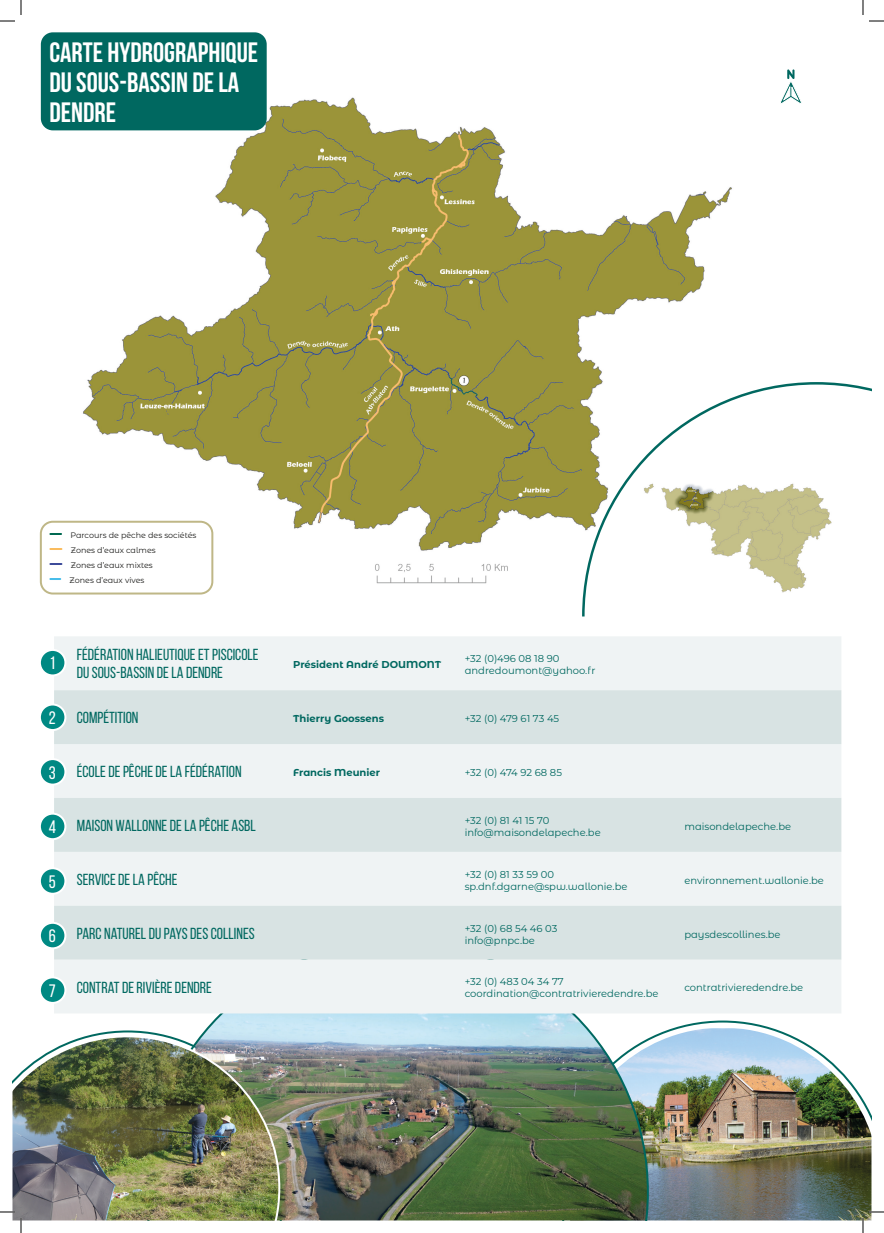
<style>
.page{position:relative;width:884px;height:1233px;background:#fff}
.page>*{position:absolute;margin:0;border:0;box-sizing:border-box;transform-origin:0 0}
.title_fond_vert_foncé{font:700 28px/30px "Bebas Neue";color:#fff}
.numéro{font:18px "Bebas Neue";color:#fff}
.sub-title{font:16px/18px "Bebas Neue";color:#006860}
.Coordonnées_-_texte{font:10px "Montserrat Alternates";color:#006860}
.Coordonnées_-_Noms{font:700 10px "Montserrat Alternates";color:#006860}
.t1{font:8px/15px "Montserrat Alternates";color:#1d1d1b}
</style>
<div class="page">
<img style="left:41px;top:97px;width:691px;height:498px">
<img style="left:370px;top:557px;width:141px;height:30px">
<svg style="left:581px;top:381px;width:290px;height:236px"></svg>
<svg style="left:780px;top:69px;width:22px;height:35px"></svg>
<img style="left:649px;top:1025px;width:222px;height:195px">
<img style="left:146px;top:1013px;width:503px;height:207px">
<img style="left:12px;top:1035px;width:268px;height:185px">
<div style="left:40px;top:521px;width:173px;height:73px;border:2px solid #bfb787;border-radius:12px"></div>
<svg style="left:50px;top:533px;width:11px;height:2px"></svg>
<svg style="left:50px;top:548px;width:11px;height:2px"></svg>
<svg style="left:50px;top:563px;width:11px;height:2px"></svg>
<svg style="left:50px;top:578px;width:10px;height:2px"></svg>
<div style="left:41px;top:32px;width:226px;height:98px;background:#006860;border-radius:12px"></div>
<div style="left:54px;top:636px;width:787px;height:377px;background:#eff3f4"></div>
<svg style="left:54px;top:690px;width:787px;height:269px;fill:#d8e3e3"></svg>
<div style="left:40px;top:650px;width:25px;height:25px;background:#008983;border-radius:50%"></div>
<div style="left:39px;top:649px;width:27px;height:27px;border:2px solid #fff;border-radius:50%"></div>
<div style="left:40px;top:704px;width:25px;height:26px;background:#008983;border-radius:50%"></div>
<div style="left:39px;top:703px;width:27px;height:28px;border:2px solid #fff;border-radius:50%"></div>
<div style="left:40px;top:759px;width:25px;height:25px;background:#008983;border-radius:50%"></div>
<div style="left:39px;top:758px;width:27px;height:27px;border:2px solid #fff;border-radius:50%"></div>
<div style="left:40px;top:813px;width:25px;height:26px;background:#008983;border-radius:50%"></div>
<div style="left:39px;top:812px;width:27px;height:28px;border:2px solid #fff;border-radius:50%"></div>
<div style="left:40px;top:868px;width:25px;height:25px;background:#008983;border-radius:50%"></div>
<div style="left:39px;top:867px;width:27px;height:27px;border:2px solid #fff;border-radius:50%"></div>
<div style="left:40px;top:922px;width:25px;height:26px;background:#008983;border-radius:50%"></div>
<div style="left:39px;top:921px;width:27px;height:28px;border:2px solid #fff;border-radius:50%"></div>
<div style="left:40px;top:977px;width:25px;height:26px;background:#008983;border-radius:50%"></div>
<div style="left:39px;top:976px;width:27px;height:28px;border:2px solid #fff;border-radius:50%"></div>
<svg style="left:0;top:1211px;width:15px;height:1px"></svg>
<svg style="left:869px;top:1211px;width:15px;height:1px"></svg>
<svg style="left:0;top:0;width:22px;height:22px"></svg>
<svg style="left:20px;top:1218px;width:2px;height:15px"></svg>
<svg style="left:862px;top:0;width:22px;height:22px"></svg>
<svg style="left:862px;top:1218px;width:2px;height:15px"></svg>
<p class="title_fond_vert_foncé" style="left:49px;top:37px;width:210px">CARTE HYDROGRAPHIQUE<br>DU SOUS-BASSIN DE LA<br>DENDRE</p>
<p class="t1" style="left:70px;top:527px;width:128px">Parcours de pêche des sociétés<br>Zones d’eaux calmes<br>Zones d’eaux mixtes<br>Zones d’eaux vives</p>
<p class="numéro" style="left:49px;top:653px;width:8px">1</p>
<p class="sub-title" style="left:77px;top:645px;width:183px">FÉDÉRATION HALIEUTIQUE ET PISCICOLE<br>DU SOUS-BASSIN DE LA DENDRE</p>
<p class="Coordonnées_-_Noms" style="left:293px;top:657px;width:149px">Président André DOUMONT</p>
<p class="Coordonnées_-_texte" style="left:465px;top:651px;width:96px">+32 (0)496 08 18 90</p>
<p class="Coordonnées_-_texte" style="left:465px;top:663px;width:132px">andredoumont@yahoo.fr</p>
<p class="numéro" style="left:49px;top:708px;width:8px">2</p>
<p class="numéro" style="left:49px;top:762px;width:8px">3</p>
<p class="numéro" style="left:49px;top:817px;width:9px">4</p>
<p class="sub-title" style="left:77px;top:708px;width:63px">COMPÉTITION</p>
<p class="Coordonnées_-_Noms" style="left:293px;top:711px;width:92px">Thierry Goossens</p>
<p class="Coordonnées_-_texte" style="left:465px;top:711px;width:96px">+32 (0) 479 61 73 45</p>
<p class="sub-title" style="left:77px;top:762px;width:166px">ÉCOLE DE PÊCHE DE LA FÉDÉRATION</p>
<p class="Coordonnées_-_Noms" style="left:293px;top:765px;width:89px">Francis Meunier</p>
<p class="Coordonnées_-_texte" style="left:465px;top:765px;width:99px">+32 (0) 474 92 68 85</p>
<p class="sub-title" style="left:77px;top:816px;width:181px">MAISON WALLONNE DE LA PÊCHE ASBL</p>
<p class="Coordonnées_-_texte" style="left:465px;top:813px;width:86px">+32 (0) 81 41 15 70</p>
<p class="Coordonnées_-_texte" style="left:465px;top:825px;width:138px">info@maisondelapeche.be</p>
<p class="Coordonnées_-_texte" style="left:684px;top:819px;width:108px">maisondelapeche.be</p>
<p class="numéro" style="left:49px;top:871px;width:8px">5</p>
<p class="sub-title" style="left:77px;top:870px;width:102px">SERVICE DE LA PÊCHE</p>
<p class="Coordonnées_-_texte" style="left:465px;top:867px;width:91px">+32 (0) 81 33 59 00</p>
<p class="Coordonnées_-_texte" style="left:465px;top:879px;width:164px">sp.dnf.dgarne@spw.wallonie.be</p>
<p class="Coordonnées_-_texte" style="left:684px;top:873px;width:141px">environnement.wallonie.be</p>
<p class="numéro" style="left:49px;top:926px;width:9px">6</p>
<p class="sub-title" style="left:77px;top:924px;width:179px">PARC NATUREL DU PAYS DES COLLINES</p>
<p class="Coordonnées_-_texte" style="left:465px;top:921px;width:94px">+32 (0) 68 54 46 03</p>
<p class="Coordonnées_-_texte" style="left:465px;top:933px;width:72px">info@pnpc.be</p>
<p class="Coordonnées_-_texte" style="left:684px;top:927px;width:98px">paysdescollines.be</p>
<p class="numéro" style="left:49px;top:981px;width:8px">7</p>
<p class="sub-title" style="left:77px;top:978px;width:137px">CONTRAT DE RIVIÈRE DENDRE</p>
<p class="Coordonnées_-_texte" style="left:465px;top:975px;width:101px">+32 (0) 483 04 34 77</p>
<p class="Coordonnées_-_texte" style="left:465px;top:987px;width:195px">coordination@contratrivieredendre.be</p>
<p class="Coordonnées_-_texte" style="left:684px;top:981px;width:120px">contratrivieredendre.be</p>
</div>
